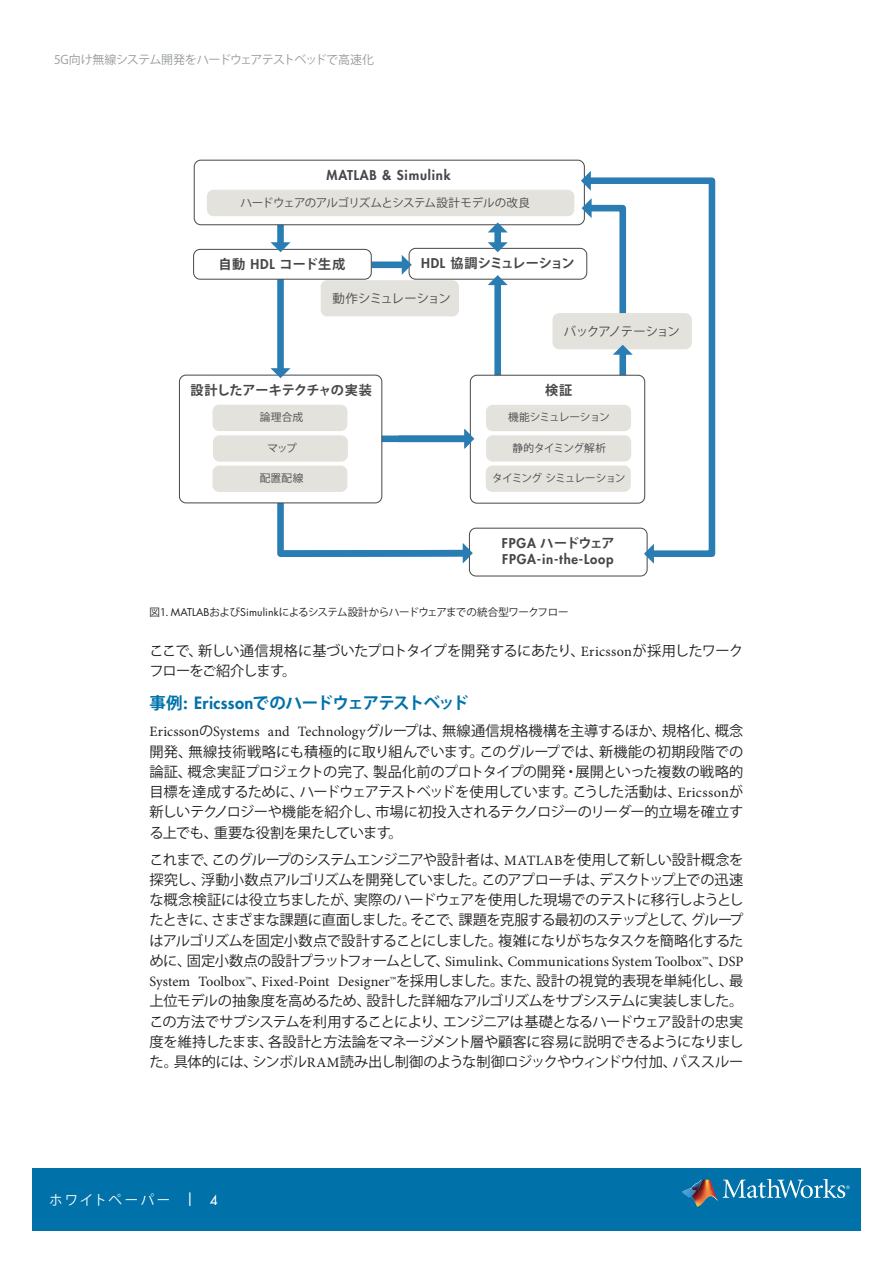
<style>
.page{position:relative;width:893px;height:1263px;background:#fff}
.page>*{position:absolute;margin:0;border:0;box-sizing:border-box;transform-origin:0 0}
.Subhead_Level_1{font:700 16.5px "Koz Go Pr 6 N";letter-spacing:-.06em;color:#0071a9}
.Body_Copy{font:14.25px/20.2px "Koz Go Pr 6 N";letter-spacing:-.04em;color:#231f20;text-align:justify}
.t1{font:13.5px "Koz Go Pr 6 N";letter-spacing:.16em;color:#fff}
.t2{font:800 13.2px/15.8px "Futura Std";letter-spacing:.06em;color:#464747}
.t3{font:700 13.2px "Koz Go Pro";letter-spacing:-.015em;color:#464747}
.t4{font:700 13.2px "Koz Go Pro";letter-spacing:-.09em;color:#464747}
.t5{font:12.3px "Koz Go Pr 6 N";letter-spacing:-.065em;color:#464747}
.t6{font:12px "Koz Go Pr 6 N";letter-spacing:-.04em;color:#97999c}
.t7{font:11.55px "Koz Go Pr 6 N";letter-spacing:-.035em;color:#464747}
.t8{font:10.65px "Koz Go Pr 6 N";letter-spacing:-.095em;color:#464747}
.t9{font:10.65px "Koz Go Pr 6 N";letter-spacing:-.07em;color:#464747}
.t10{font:10.65px "Koz Go Pr 6 N";letter-spacing:-.04em;color:#464747}
.t11{font:10.5px "Koz Go Pr 6 N";letter-spacing:-.05em;color:#231f20}
.s1{font-family:"Futura Std";font-weight:800}
.s2{font-family:"Koz Go Pro";font-weight:700}
.s3{font-family:"Futura Std"}
.s4{font-family:"Minion Pro"}
.s5{font-family:"Futura Std";font-weight:500}
</style>
<div class="page">
<div style="left:32px;top:1168px;width:829px;height:62px;background:#0071a9"></div>
<img style="left:690px;top:1180px;width:24px;height:10px">
<svg style="left:682px;top:1188px;width:8px;height:9px"></svg>
<img style="left:690px;top:1190px;width:28px;height:17px">
<svg style="left:723px;top:1180px;width:127px;height:18px"></svg>
<div style="left:375px;top:435px;width:91px;height:7px;background:#297db2"></div>
<div style="left:179px;top:375px;width:203px;height:128px;background:#fff;border-radius:7px"></div>
<div style="left:179px;top:375px;width:203px;height:128px;border:1px solid #464747;border-radius:7px"></div>
<div style="left:212px;top:405px;width:135px;height:26px;background:#e4e2dc;border-radius:7px"></div>
<div style="left:212px;top:466px;width:135px;height:26px;background:#e4e2dc;border-radius:7px"></div>
<div style="left:213px;top:435px;width:135px;height:27px;background:#e4e2dc;border-radius:7px"></div>
<div style="left:409px;top:248px;width:178px;height:32px;border:1px solid #464747;border-radius:7px"></div>
<div style="left:494px;top:284px;width:7px;height:94px;background:#297db2"></div>
<svg style="left:488px;top:275px;width:20px;height:10px"></svg>
<div style="left:277px;top:278px;width:7px;height:91px;background:#297db2"></div>
<svg style="left:271px;top:368px;width:20px;height:10px"></svg>
<div style="left:371px;top:261px;width:32px;height:7px;background:#297db2"></div>
<svg style="left:402px;top:255px;width:10px;height:20px"></svg>
<div style="left:321px;top:280px;width:138px;height:36px;background:#e4e2dc;border-radius:7px"></div>
<div style="left:193px;top:249px;width:179px;height:31px;border:1px solid #464747;border-radius:7px"></div>
<div style="left:277px;top:222px;width:7px;height:22px;background:#297db2"></div>
<svg style="left:271px;top:242px;width:20px;height:10px"></svg>
<div style="left:194px;top:160px;width:390px;height:65px;background:#fff;border-radius:7px"></div>
<div style="left:194px;top:160px;width:391px;height:65px;border:1px solid #464747;border-radius:7px"></div>
<div style="left:207px;top:190px;width:367px;height:26px;background:#e4e2dc;border-radius:7px"></div>
<div style="left:494px;top:231px;width:7px;height:13px;background:#297db2"></div>
<svg style="left:488px;top:222px;width:20px;height:10px"></svg>
<svg style="left:488px;top:242px;width:20px;height:10px"></svg>
<div style="left:552px;top:313px;width:140px;height:36px;background:#e4e2dc;border-radius:7px"></div>
<div style="left:470px;top:375px;width:175px;height:128px;background:#fff;border-radius:7px"></div>
<div style="left:470px;top:375px;width:175px;height:129px;border:1px solid #464747;border-radius:7px"></div>
<div style="left:486px;top:405px;width:145px;height:26px;background:#e4e2dc;border-radius:7px"></div>
<div style="left:486px;top:465px;width:145px;height:27px;background:#e4e2dc;border-radius:7px"></div>
<div style="left:486px;top:435px;width:145px;height:27px;background:#e4e2dc;border-radius:7px"></div>
<svg style="left:464px;top:429px;width:10px;height:20px"></svg>
<div style="left:469px;top:528px;width:178px;height:48px;border:1px solid #464747;border-radius:7px"></div>
<svg style="left:274px;top:491px;width:199px;height:72px"></svg>
<svg style="left:583px;top:177px;width:133px;height:380px"></svg>
<svg style="left:644px;top:544px;width:10px;height:20px"></svg>
<svg style="left:581px;top:171px;width:10px;height:20px"></svg>
<p class="t6" style="left:54px;top:52px;width:322px">5G向け無線システム開発をハードウェアテストベッドで高速化</p>
<p class="t2" style="left:327px;top:167px;width:126px">MATLAB &amp; Simulink</p>
<p class="t7" style="left:241px;top:196px;width:291px">ハードウェアのアルゴリズムとシステム設計モデルの改良</p>
<p class="t4" style="left:421px;top:255px;width:155px"><span class="s1">HDL</span> 協調シミュレーション</p>
<p class="t5" style="left:333px;top:292px;width:120px">動作シミュレーション</p>
<p class="t3" style="left:218px;top:256px;width:128px">自動 <span class="s1">HDL</span> コード生成</p>
<p class="t5" style="left:564px;top:325px;width:118px">バックアノテーション</p>
<p class="t3" style="left:191px;top:382px;width:183px">設計したアーキテクチャの実装</p>
<p class="t9" style="left:260px;top:411px;width:45px">論理合成</p>
<p class="t3" style="left:545px;top:382px;width:29px">検証</p>
<p class="t8" style="left:508px;top:411px;width:103px">機能シミュレーション</p>
<p class="t9" style="left:267px;top:442px;width:31px">マップ</p>
<p class="t10" style="left:512px;top:442px;width:95px">静的タイミング解析</p>
<p class="t9" style="left:260px;top:472px;width:45px">配置配線</p>
<p class="t8" style="left:492px;top:472px;width:135px">タイミング シミュレーション</p>
<p class="t2" style="left:502px;top:535px;width:114px">FPGA <span class="s2">ハードウェア<br></span>FPGA-in-the-Loop</p>
<p class="t11" style="left:149px;top:606px;width:421px">図1. <span class="s3">MATLAB</span>および<span class="s3">Simulink</span>によるシステム設計からハードウェアまでの統合型ワークフロー</p>
<p class="Body_Copy" style="left:149px;top:641px;width:596px">ここで、新しい通信規格に基づいたプロトタイプを開発するにあたり、<span class="s4">Ericsson</span>が採用したワークフローをご紹介します。</p>
<p class="Subhead_Level_1" style="left:149px;top:694px;width:321px">事例<span class="s1">: Ericsson</span>でのハードウェアテストベッド</p>
<p class="Body_Copy" style="left:149px;top:721px;width:596px"><span class="s4">Ericsson</span>の<span class="s4">Systems and Technology</span>グループは、無線通信規格機構を主導するほか、規格化、概念開発、無線技術戦略にも積極的に取り組んでいます。このグループでは、新機能の初期段階での論証、概念実証プロジェクトの完了、製品化前のプロトタイプの開発・展開といった複数の戦略的目標を達成するために、ハードウェアテストベッドを使用しています。こうした活動は、<span class="s4">Ericsson</span>が新しいテクノロジーや機能を紹介し、市場に初投入されるテクノロジーのリーダー的立場を確立する上でも、重要な役割を果たしています。</p>
<p class="Body_Copy" style="left:149px;top:850px;width:596px">これまで、このグループのシステムエンジニアや設計者は、<span class="s4">MATLAB</span>を使用して新しい設計概念を探究し、浮動小数点アルゴリズムを開発していました。このアプローチは、デスクトップ上での迅速な概念検証には役立ちましたが、実際のハードウェアを使用した現場でのテストに移行しようとしたときに、さまざまな課題に直面しました。そこで、課題を克服する最初のステップとして、グループはアルゴリズムを固定小数点で設計することにしました。複雑になりがちなタスクを簡略化するために、固定小数点の設計プラットフォームとして、<span class="s4">Simulink</span>、<span class="s4">Communications System Toolbox™</span>、<span class="s4">DSP System Toolbox™</span>、<span class="s4">Fixed-Point Designer™</span>を採用しました。また、設計の視覚的表現を単純化し、最上位モデルの抽象度を高めるため、設計した詳細なアルゴリズムをサブシステムに実装しました。この方法でサブシステムを利用することにより、エンジニアは基礎となるハードウェア設計の忠実度を維持したまま、各設計と方法論をマネージメント層や顧客に容易に説明できるようになりました。具体的には、シンボル<span class="s4">RAM</span>読み出し制御のような制御ロジックやウィンドウ付加、パススルー</p>
<p class="t1" style="left:49px;top:1192px;width:170px">ホワイトペーパー <span class="s5">| 4</span></p>
</div>
